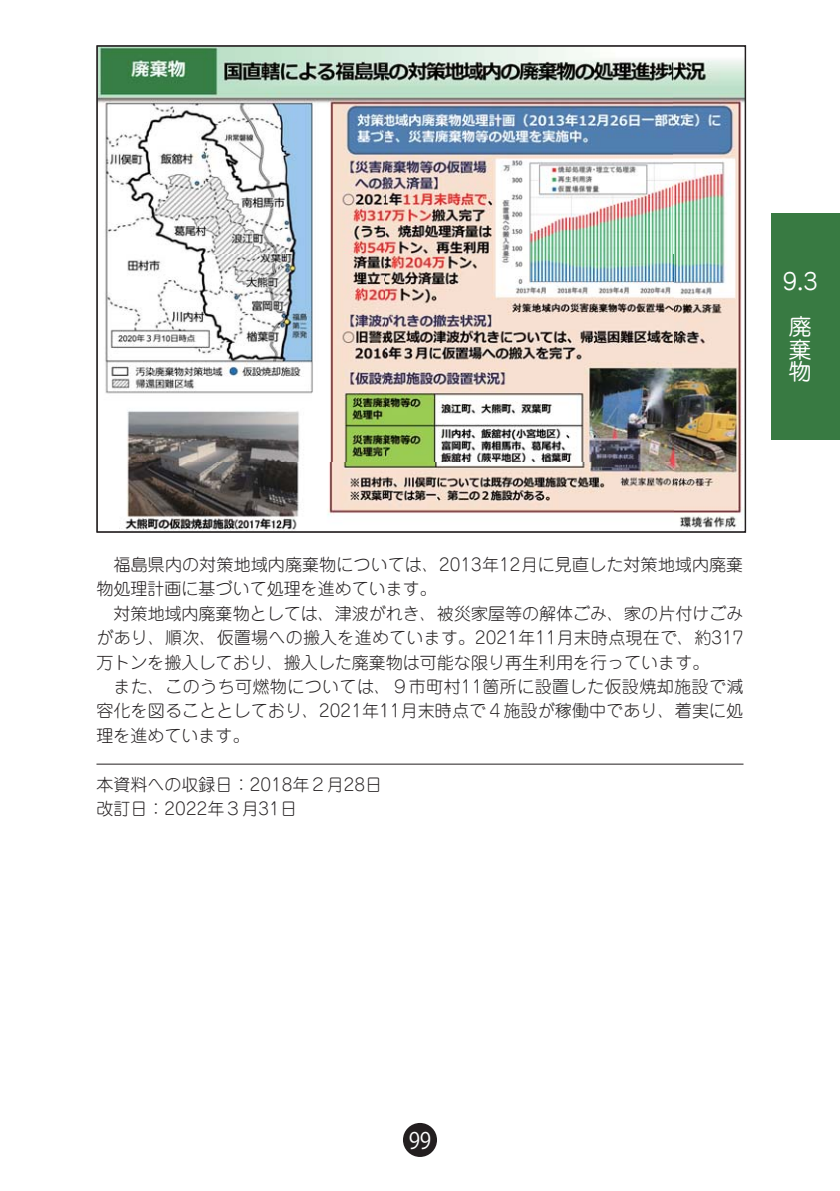
<style>
.page{position:relative;width:840px;height:1191px;background:#fff}
.page>*{position:absolute;margin:0;border:0;box-sizing:border-box;transform-origin:0 0}
.t1{font:22.6px/22.6px "Jun 201 Pro Regular 83 pv RKSJ H";color:#fff;text-align:justify}
.t2{font:22.6px "Koz Go Pr 6 N Regular 90 pv RKSJ H";color:#fff;scale:.9 1}
.t3{font:17px/24.4px "Jun 101 Pro Light 90 pv RKSJ H";color:#231f20}
</style>
<div class="page">
<div style="left:403px;top:1123px;width:34px;height:34px;background:#231f20;border-radius:50%"></div>
<div style="left:771px;top:213px;width:68px;height:227px;background:#387a42"></div>
<hr style="left:96px;top:763px;width:647px;height:1px;background:#231f20">
<img style="left:98px;top:47px;width:645px;height:483px">
<h1 class="t1" style="left:782px;top:273px;width:36px">9.3</h1>
<h1 class="t1" style="left:788px;top:318px;width:24px">廃棄物</h1>
<p class="t3" style="left:96px;top:554px;width:648px">　福島県内の対策地域内廃棄物については、2013年12月に見直した対策地域内廃棄物処理計画に基づいて処理を進めています。<br>　対策地域内廃棄物としては、津波がれき、被災家屋等の解体ごみ、家の片付けごみがあり、順次、仮置場への搬入を進めています。2021年11月末時点現在で、約317万トンを搬入しており、搬入した廃棄物は可能な限り再生利用を行っています。<br>　また、このうち可燃物については、９市町村11箇所に設置した仮設焼却施設で減容化を図ることとしており、2021年11月末時点で４施設が稼働中であり、着実に処理を進めています。</p>
<p class="t3" style="left:96px;top:774px;width:287px">本資料への収録日：2018年２月28日改訂日：2022年３月31日</p>
<h1 class="t2" style="left:408px;top:1131px;width:27px">99</h1>
</div>
